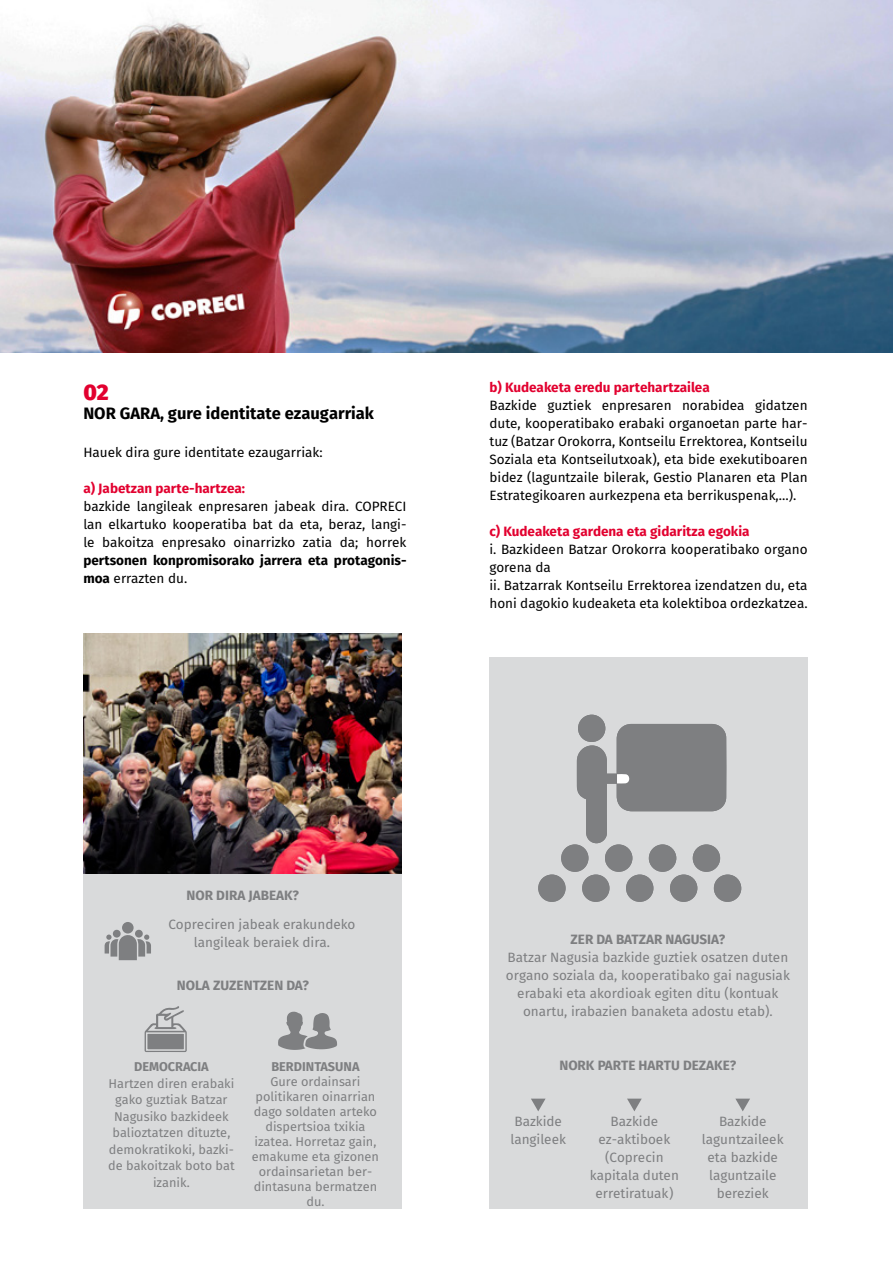
<style>
.page{position:relative;width:893px;height:1263px;background:#fff}
.page>*{position:absolute;margin:0;border:0;box-sizing:border-box;transform-origin:0 0}
.t1{font:800 22.5px "Fira Sans";color:#e2002f}
.t2{font:700 16.5px "Fira Sans";color:#000}
.t3{font:13.5px/18px "Fira Sans";color:#000;text-align:justify}
.t4{font:13.5px/18px "Fira Sans";color:#7e7f81;text-align:center}
.t5{font:700 13.5px "Fira Sans";color:#e2002f}
.t6{font:700 13.5px "Fira Sans";color:#7e7f81}
.t7{font:700 13.5px/18px "Fira Sans";color:#000}
.t8{font:12.75px/15px "Fira Sans";color:#7e7f81;text-align:center}
.t9{font:700 12.75px "Fira Sans";color:#7e7f81}
.s1{font-weight:400}
</style>
<div class="page">
<div style="left:83px;top:873px;width:318px;height:336px;background:#d9dadb"></div>
<img style="left:0;top:0;width:893px;height:353px">
<img style="left:83px;top:634px;width:318px;height:239px">
<div style="left:122px;top:922px;width:12px;height:11px;background:#7e7f81;border-radius:50%"></div>
<div style="left:135px;top:930px;width:8px;height:8px;background:#7e7f81;border-radius:50%"></div>
<div style="left:113px;top:930px;width:8px;height:8px;background:#7e7f81;border-radius:50%"></div>
<svg style="left:105px;top:934px;width:46px;height:26px"></svg>
<svg style="left:145px;top:1006px;width:42px;height:46px"></svg>
<div style="left:146px;top:1032px;width:39px;height:19px;background:#7e7f81;border:2px solid #d9dadb"></div>
<svg style="left:278px;top:1012px;width:59px;height:38px"></svg>
<div style="left:489px;top:657px;width:319px;height:552px;background:#d9dadb"></div>
<svg style="left:538px;top:715px;width:203px;height:187px"></svg>
<svg style="left:531px;top:1098px;width:15px;height:13px"></svg>
<svg style="left:627px;top:1098px;width:15px;height:13px"></svg>
<svg style="left:735px;top:1098px;width:15px;height:13px"></svg>
<h1 class="t1" style="left:83px;top:376px;width:27px">02</h1>
<p class="t2" style="left:83px;top:402px;width:292px">NOR GARA, gure identitate ezaugarriak</p>
<p class="t3" style="left:83px;top:443px;width:241px">Hauek dira gure identitate ezaugarriak:</p>
<p class="t5" style="left:83px;top:479px;width:163px">a) Jabetzan parte-hartzea:</p>
<p class="t3" style="left:83px;top:497px;width:325px">bazkide langileak enpresaren jabeak dira. COPRECI lan elkartuko kooperatiba bat da eta, beraz, langi&shy;le bakoitza enpresako oinarrizko zatia da; horrek</p>
<p class="t7" style="left:83px;top:551px;width:325px">pertsonen konpromisorako jarrera eta protagonis&shy;moa <span class="s1">errazten du.</span></p>
<p class="t5" style="left:489px;top:378px;width:222px">b) Kudeaketa eredu partehartzailea</p>
<p class="t3" style="left:489px;top:397px;width:320px">Bazkide guztiek enpresaren norabidea gidatzen dute, kooperatibako erabaki organoetan parte har&shy;tuz (Batzar Orokorra, Kontseilu Errektorea, Kontseilu Soziala eta Kontseilutxoak), eta bide exekutiboaren bidez (laguntzaile bilerak, Gestio Planaren eta Plan Estrategikoaren aurkezpena eta berrikuspenak,…).</p>
<p class="t5" style="left:489px;top:522px;width:262px">c) Kudeaketa gardena eta gidaritza egokia</p>
<p class="t3" style="left:489px;top:541px;width:320px;text-align:left">i. Bazkideen Batzar Orokorra kooperatibako organo gorena da<br>ii. Batzarrak Kontseilu Errektorea izendatzen du, eta honi dagokio kudeaketa eta kolektiboa ordezkatzea.</p>
<p class="t6" style="left:186px;top:886px;width:114px">NOR DIRA JABEAK?</p>
<p class="t4" style="left:169px;top:915px;width:188px">Copreciren jabeak erakundeko langileak beraiek dira.</p>
<p class="t6" style="left:177px;top:976px;width:134px">NOLA ZUZENTZEN DA?</p>
<p class="t9" style="left:134px;top:1058px;width:76px">DEMOCRACIA</p>
<p class="t8" style="left:108px;top:1075px;width:128px;line-height:16.5px">Hartzen diren erabaki gako guztiak Batzar<br>Nagusiko bazkideek balioztatzen dituzte, demokratikoki, bazki&shy;de bakoitzak boto bat izanik.</p>
<p class="t9" style="left:271px;top:1058px;width:90px">BERDINTASUNA</p>
<p class="t8" style="left:252px;top:1074px;width:129px">Gure ordainsari politikaren oinarrian dago soldaten arteko dispertsioa txikia izatea. Horretaz gain, emakume eta gizonen ordainsarietan ber&shy;dintasuna bermatzen du.</p>
<p class="t6" style="left:571px;top:929px;width:156px">ZER DA BATZAR NAGUSIA?</p>
<p class="t4" style="left:506px;top:948px;width:285px">Batzar Nagusia bazkide guztiek osatzen duten organo soziala da, kooperatibako gai nagusiak erabaki eta akordioak egiten ditu (kontuak onartu, irabazien banaketa adostu etab).</p>
<p class="t6" style="left:559px;top:1055px;width:179px">NORK PARTE HARTU DEZAKE?</p>
<p class="t4" style="left:510px;top:1112px;width:57px">Bazkide langileek</p>
<p class="t4" style="left:590px;top:1112px;width:91px">Bazkide ez-aktiboek (Coprecin kapitala duten erretiratuak)</p>
<p class="t4" style="left:702px;top:1112px;width:83px">Bazkide laguntzaileek eta bazkide laguntzaile bereziek</p>
</div>
